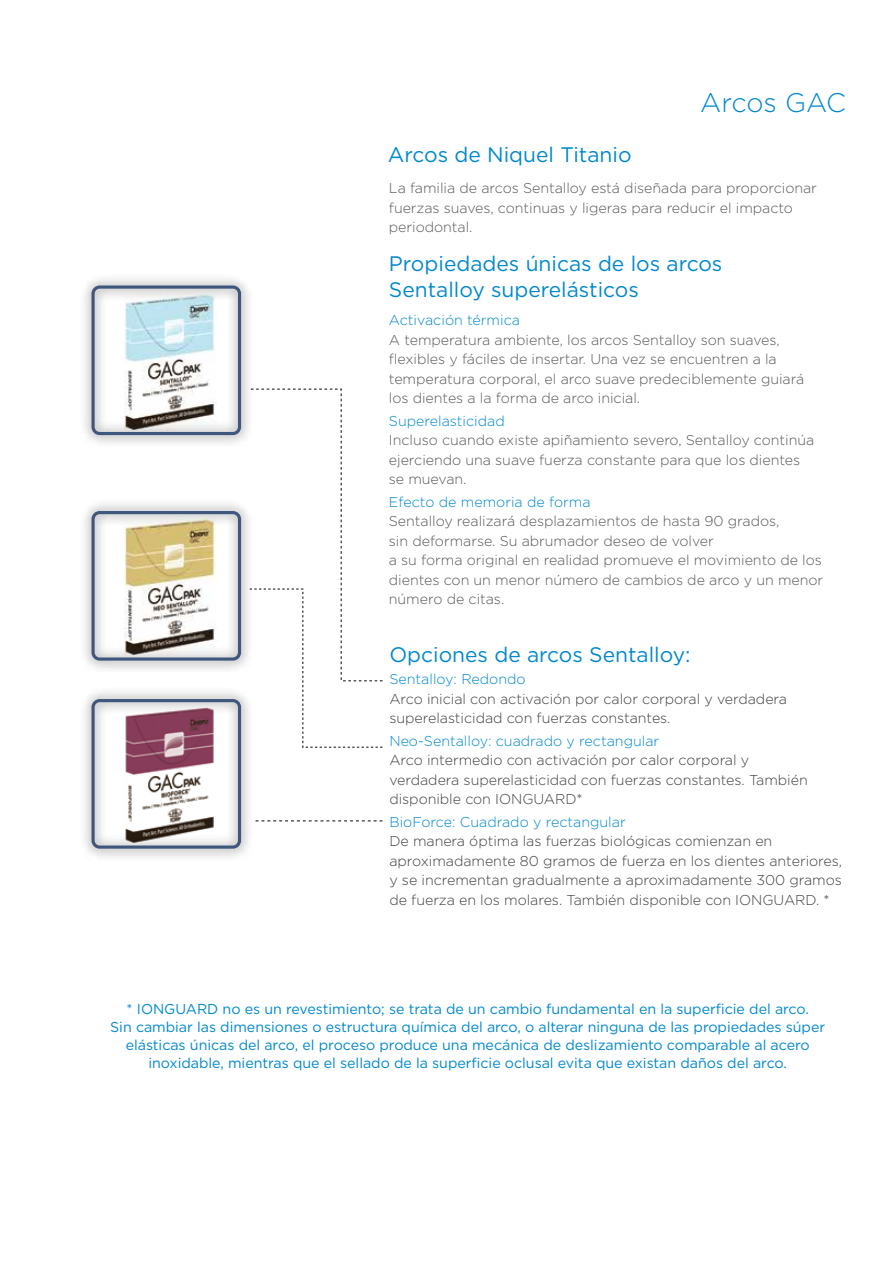
<style>
.page{position:relative;width:893px;height:1263px;background:#fff}
.page>*{position:absolute;margin:0;border:0;box-sizing:border-box;transform-origin:0 0}
.t1{font:300 26.85px "Gotham";letter-spacing:-.01em;color:#0088ce}
.t2{font:21px/25.5px "Gotham";color:#0088ce}
.t3{font:300 14.25px/19.5px "Gotham";letter-spacing:-.005em;color:#58595b}
.t4{font:300 14.25px/19.5px "Gotham";letter-spacing:-.005em;color:#414042}
.t5{font:14.25px/18px "Gotham";letter-spacing:-.005em;color:#0088ce;text-align:center}
.t6{font:300 14.25px "Gotham";color:#0088ce}
</style>
<div class="page">
<svg style="left:257px;top:820px;width:125px;height:2px"></svg>
<svg style="left:257px;top:388px;width:126px;height:360px"></svg>
<img style="left:84px;top:279px;width:173px;height:165px">
<div style="left:91px;top:285px;width:150px;height:150px;border:3px solid #3f577d;border-radius:7px"></div>
<img style="left:84px;top:504px;width:173px;height:165px">
<div style="left:91px;top:511px;width:150px;height:150px;border:3px solid #3f577d;border-radius:7px"></div>
<img style="left:84px;top:692px;width:173px;height:165px">
<div style="left:91px;top:699px;width:150px;height:150px;border:3px solid #3f577d;border-radius:7px"></div>
<h2 class="t2" style="left:388px;top:142px;width:245px">Arcos de Niquel Titanio</h2>
<h1 class="t1" style="left:700px;top:85px;width:147px">Arcos GAC</h1>
<p class="t3" style="left:389px;top:178px;width:429px">La familia de arcos Sentalloy está diseñada para proporcionar fuerzas suaves, continuas y ligeras para reducir el impacto periodontal.</p>
<h2 class="t2" style="left:389px;top:250px;width:335px">Propiedades únicas de los arcos<br>Sentalloy superelásticos</h2>
<p class="t6" style="left:389px;top:311px;width:133px">Activación térmica</p>
<p class="t3" style="left:389px;top:329px;width:417px">A temperatura ambiente, los arcos Sentalloy son suaves, flexibles y fáciles de insertar. Una vez se encuentren a la temperatura corporal, el arco suave predeciblemente guiará los dientes a la forma de arco inicial.</p>
<p class="t6" style="left:389px;top:412px;width:117px">Superelasticidad</p>
<p class="t3" style="left:389px;top:430px;width:427px">Incluso cuando existe apiñamiento severo, Sentalloy continúa ejerciendo una suave fuerza constante para que los dientes se muevan.</p>
<p class="t6" style="left:389px;top:492px;width:203px">Efecto de memoria de forma</p>
<p class="t3" style="left:389px;top:511px;width:436px">Sentalloy realizará desplazamientos de hasta 90 grados,<br>sin deformarse. Su abrumador deseo de volver<br>a su forma original en realidad promueve el movimiento de los dientes con un menor número de cambios de arco y un menor número de citas.</p>
<h2 class="t2" style="left:389px;top:641px;width:303px">Opciones de arcos Sentalloy:</h2>
<p class="t6" style="left:389px;top:670px;width:138px">Sentalloy: Redondo</p>
<p class="t4" style="left:389px;top:688px;width:399px">Arco inicial con activación por calor corporal y verdadera superelasticidad con fuerzas constantes.</p>
<p class="t6" style="left:389px;top:731px;width:271px">Neo-Sentalloy: cuadrado y rectangular</p>
<p class="t4" style="left:389px;top:750px;width:420px">Arco intermedio con activación por calor corporal y verdadera superelasticidad con fuerzas constantes. También disponible con IONGUARD*</p>
<p class="t6" style="left:389px;top:812px;width:238px">BioForce: Cuadrado y rectangular</p>
<p class="t4" style="left:389px;top:831px;width:454px">De manera óptima las fuerzas biológicas comienzan en aproximadamente 80 gramos de fuerza en los dientes anteriores, y se incrementan gradualmente a aproximadamente 300 gramos de fuerza en los molares. También disponible con IONGUARD. *</p>
<p class="t5" style="left:110px;top:1000px;width:716px">* IONGUARD no es un revestimiento; se trata de un cambio fundamental en la superficie del arco.<br>Sin cambiar las dimensiones o estructura química del arco, o alterar ninguna de las propiedades súper elásticas únicas del arco, el proceso produce una mecánica de deslizamiento comparable al acero inoxidable, mientras que el sellado de la superficie oclusal evita que existan daños del arco.</p>
</div>
